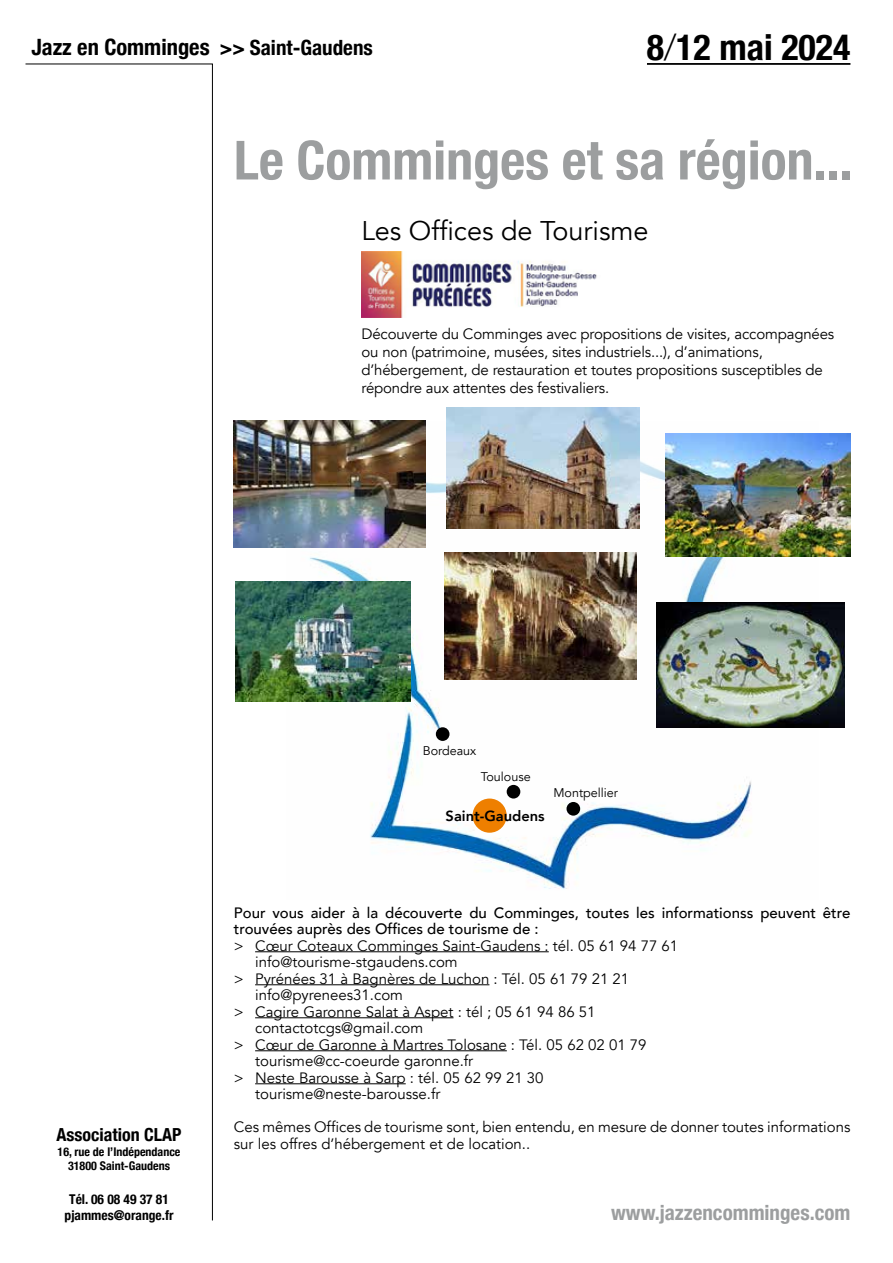
<style>
.page{position:relative;width:893px;height:1263px;background:#fff}
.page>*{position:absolute;margin:0;border:0;box-sizing:border-box;transform-origin:0 0}
.t1{font:700 condensed 54px "Helvetica Neue";color:#9c9e9f}
.t2{font:700 condensed 36px "Helvetica Neue";color:#000}
.t3{font:27px "Avenir";color:#000}
.t4{font:700 condensed 22.5px "Helvetica Neue";color:#000}
.t5{font:700 condensed 21px "Helvetica Neue";color:#9c9e9f}
.t6{font:700 condensed 18px "Helvetica Neue";color:#000}
.t7{font:15px/18px "Avenir";color:#000}
.t8{font:500 15px/16.5px "Avenir";color:#000}
.t9{font:800 14.7px "Avenir";color:#000}
.t10{font:700 condensed 13.5px/16.2px "Helvetica Neue";color:#000;text-align:center}
.t11{font:12.6px "Avenir";color:#000}
.t12{font:700 condensed 12px/14.4px "Helvetica Neue";color:#000;text-align:center}
.s1{font-size:21px}
.s2{font-weight:300;font-stretch:normal}
</style>
<div class="page">
<img style="left:370px;top:687px;width:448px;height:202px">
<img style="left:234px;top:420px;width:191px;height:127px">
<img style="left:236px;top:582px;width:175px;height:120px">
<img style="left:656px;top:602px;width:188px;height:125px">
<img style="left:665px;top:433px;width:185px;height:123px">
<img style="left:446px;top:407px;width:193px;height:121px">
<div style="left:472px;top:798px;width:35px;height:35px;background:#ee7f00;border-radius:50%"></div>
<div style="left:436px;top:727px;width:13px;height:14px;background:#000;border-radius:50%"></div>
<div style="left:507px;top:785px;width:13px;height:13px;background:#000;border-radius:50%"></div>
<div style="left:566px;top:802px;width:14px;height:14px;background:#000;border-radius:50%"></div>
<img style="left:445px;top:552px;width:192px;height:128px">
<svg style="left:25px;top:64px;width:188px;height:1157px"></svg>
<img style="left:361px;top:252px;width:236px;height:65px">
<hr style="left:647px;top:63px;width:203px;height:2px;background:#000">
<hr style="left:255px;top:951px;width:294px;height:1px;background:#000">
<hr style="left:255px;top:984px;width:234px;height:1px;background:#000">
<hr style="left:255px;top:1017px;width:198px;height:1px;background:#000">
<hr style="left:255px;top:1050px;width:252px;height:1px;background:#000">
<hr style="left:255px;top:1083px;width:151px;height:1px;background:#000">
<h3 class="t4" style="left:31px;top:29px;width:343px">Jazz en Comminges <span class="s1">&gt;&gt; Saint-Gaudens</span></h3>
<h2 class="t2" style="left:647px;top:18px;width:205px">8<span class="s2">/</span>12 mai 2024</h2>
<h1 class="t1" style="left:234px;top:115px;width:620px">Le Comminges et sa région...</h1>
<h3 class="t3" style="left:361px;top:214px;width:289px">Les Offices de Tourisme</h3>
<p class="t7" style="left:361px;top:325px;width:474px">Découverte du Comminges avec propositions de visites, accompagnées ou non (patrimoine, musées, sites industriels...), d’animations, d’hébergement, de restauration et toutes propositions susceptibles de répondre aux attentes des festivaliers.</p>
<p class="t11" style="left:423px;top:743px;width:55px">Bordeaux</p>
<p class="t6" style="left:57px;top:1120px;width:126px">Association CLAP</p>
<p class="t12" style="left:58px;top:1143px;width:124px">16, rue de l’Indépendance<br>31800 Saint-Gaudens</p>
<p class="t10" style="left:65px;top:1190px;width:110px">Tél. 06 08 49 37 81 pjammes@orange.fr</p>
<p class="t11" style="left:481px;top:769px;width:52px">Toulouse</p>
<p class="t9" style="left:446px;top:804px;width:101px">Saint-Gaudens</p>
<p class="t11" style="left:553px;top:785px;width:66px">Montpellier</p>
<p class="t8" style="left:234px;top:903px;width:618px">Pour vous aider à la découverte du Comminges, toutes les informationss peuvent être trouvées auprès des Offices de tourisme de :</p>
<p class="t7" style="left:234px;top:937px;width:446px">&gt; Cœur Coteaux Comminges Saint-Gaudens : tél. 05 61 94 77 61</p>
<p class="t7" style="left:255px;top:953px;width:204px">info@tourisme-stgaudens.com</p>
<p class="t7" style="left:234px;top:970px;width:397px">&gt; Pyrénées 31 à Bagnères de Luchon : Tél. 05 61 79 21 21</p>
<p class="t7" style="left:255px;top:986px;width:149px">info@pyrenees31.com</p>
<p class="t7" style="left:234px;top:1003px;width:363px">&gt; Cagire Garonne Salat à Aspet : tél ; 05 61 94 86 51</p>
<p class="t7" style="left:255px;top:1019px;width:170px">contactotcgs@gmail.com</p>
<p class="t7" style="left:234px;top:1036px;width:414px">&gt; Cœur de Garonne à Martres Tolosane : Tél. 05 62 02 01 79</p>
<p class="t7" style="left:255px;top:1052px;width:220px">tourisme@cc-coeurde garonne.fr</p>
<p class="t7" style="left:234px;top:1069px;width:311px">&gt; Neste Barousse à Sarp : tél. 05 62 99 21 30</p>
<p class="t7" style="left:255px;top:1085px;width:187px">tourisme@neste-barousse.fr</p>
<p class="t7" style="left:234px;top:1119px;width:618px;line-height:16.5px">Ces mêmes Offices de tourisme sont, bien entendu, en mesure de donner toutes informations sur les offres d’hébergement et de location..</p>
<h3 class="t5" style="left:611px;top:1195px;width:241px">www.jazzencomminges.com</h3>
</div>
